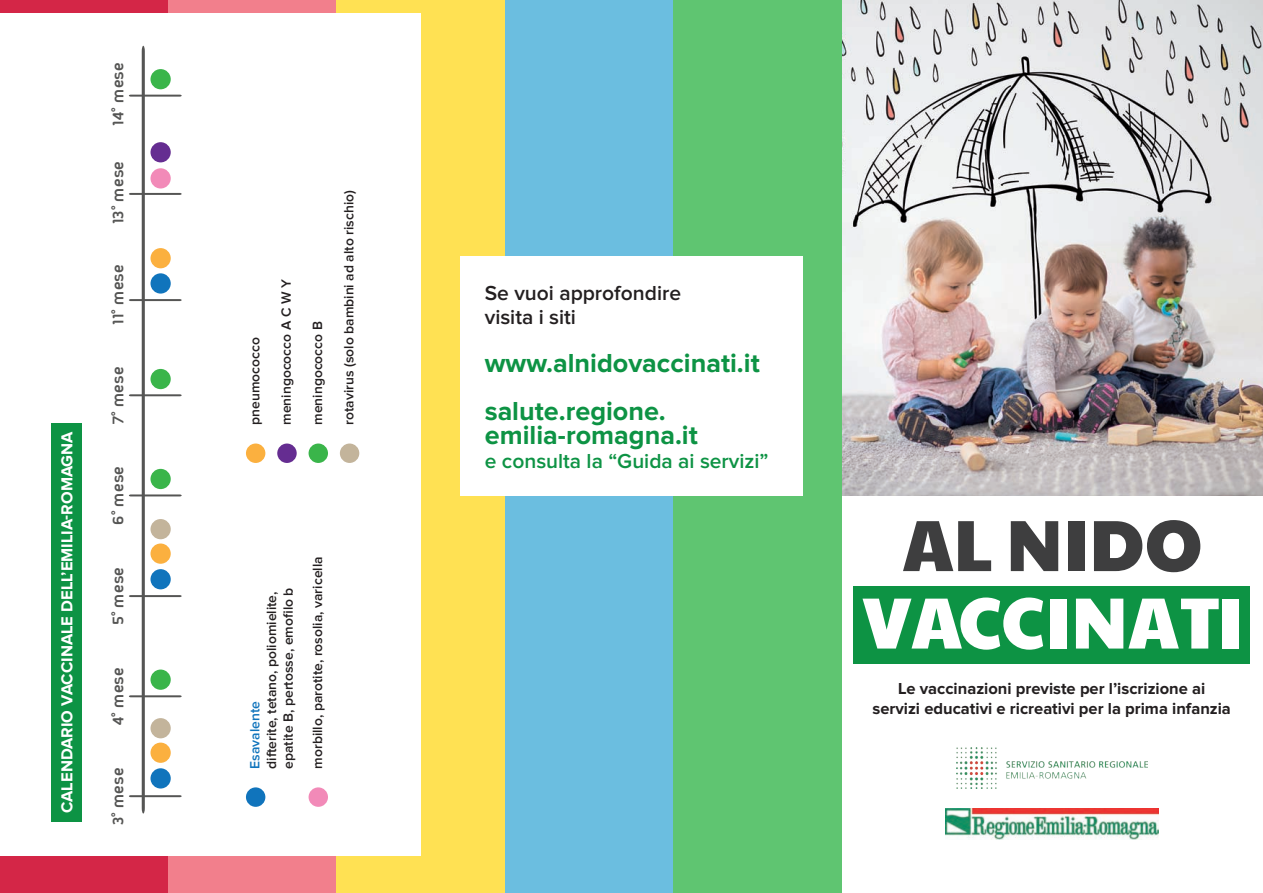
<style>
.page{position:relative;width:1263px;height:893px;background:#fff}
.page>*{position:absolute;margin:0;border:0;box-sizing:border-box;transform-origin:0 0}
.t1{font:72.6px "Paytone One";color:#fff}
.t2{font:72.6px "Paytone One";color:#3e3e3f}
.t3{font:700 27px "Proxima Nova";color:#0d9344}
.t4{font:600 21px "Proxima Nova";color:#231f20}
.t5{font:600 21px "Proxima Nova";color:#0d9344}
.t6{font:700 18px "Aeroportal";color:#555554}
.t7{font:700 16.5px "Proxima Nova";color:#231f20}
.t8{font:700 16.5px "Proxima Nova";color:#fff}
.t9{font:600 13.8px/16.6px "Proxima Nova";color:#231f20}
.s1{color:#1074bc}
</style>
<div class="page">
<div style="left:337px;top:0;width:168px;height:862px;background:#ffe153"></div>
<div style="left:505px;top:0;width:169px;height:862px;background:#6bbee0"></div>
<div style="left:674px;top:0;width:168px;height:862px;background:#5fc571"></div>
<div style="left:0;top:14px;width:421px;height:843px;background:#fff"></div>
<img style="left:842px;top:0;width:421px;height:495px">
<div style="left:854px;top:587px;width:396px;height:77px;background:#0d9344"></div>
<img style="left:945px;top:809px;width:213px;height:30px">
<img style="left:956px;top:748px;width:191px;height:41px">
<div style="left:0;top:857px;width:168px;height:36px;background:#d42647"></div>
<div style="left:168px;top:857px;width:169px;height:36px;background:#f27f8c"></div>
<div style="left:337px;top:857px;width:168px;height:36px;background:#ffe153"></div>
<div style="left:505px;top:857px;width:169px;height:36px;background:#6bbee0"></div>
<div style="left:674px;top:857px;width:168px;height:36px;background:#5fc571"></div>
<div style="left:460px;top:256px;width:343px;height:239px;background:#fff"></div>
<svg style="left:129px;top:46px;width:53px;height:767px"></svg>
<div style="left:246px;top:787px;width:19px;height:20px;background:#1074bc;border-radius:50%"></div>
<div style="left:309px;top:787px;width:19px;height:20px;background:#f28ab8;border-radius:50%"></div>
<div style="left:246px;top:443px;width:19px;height:20px;background:#fbb03f;border-radius:50%"></div>
<div style="left:277px;top:443px;width:20px;height:20px;background:#652d91;border-radius:50%"></div>
<div style="left:309px;top:443px;width:19px;height:20px;background:#3ab54a;border-radius:50%"></div>
<div style="left:340px;top:443px;width:19px;height:20px;background:#c3b49b;border-radius:50%"></div>
<div style="left:51px;top:423px;width:30px;height:399px;background:#0d9344"></div>
<p class="t8" style="left:60px;top:813px;width:383px;rotate:-90deg">CALENDARIO VACCINALE DELL’EMILIA-ROMAGNA</p>
<p class="t6" style="left:108px;top:126px;width:65px;rotate:-90deg">14° mese</p>
<p class="t6" style="left:108px;top:224px;width:65px;rotate:-90deg">13° mese</p>
<p class="t6" style="left:108px;top:325px;width:62px;rotate:-90deg">11° mese</p>
<p class="t6" style="left:108px;top:424px;width:59px;rotate:-90deg">7° mese</p>
<p class="t6" style="left:108px;top:525px;width:60px;rotate:-90deg">6° mese</p>
<p class="t6" style="left:108px;top:625px;width:60px;rotate:-90deg">5° mese</p>
<p class="t6" style="left:108px;top:725px;width:60px;rotate:-90deg">4° mese</p>
<p class="t6" style="left:108px;top:825px;width:59px;rotate:-90deg">3° mese</p>
<p class="t9" style="left:247px;top:425px;width:89px;rotate:-90deg">pneumococco</p>
<p class="t9" style="left:278px;top:425px;width:147px;rotate:-90deg">meningococco A C W Y</p>
<p class="t9" style="left:310px;top:425px;width:105px;rotate:-90deg">meningococco B</p>
<p class="t9" style="left:341px;top:425px;width:236px;rotate:-90deg">rotavirus (solo bambini ad alto rischio)</p>
<p class="t9" style="left:247px;top:769px;width:183px;rotate:-90deg"><span class="s1">Esavalente<br></span>difterite, tetano, poliomielite, epatite B, pertosse, emofilo b</p>
<p class="t9" style="left:310px;top:769px;width:214px;rotate:-90deg">morbillo, parotite, rosolia, varicella</p>
<p class="t4" style="left:485px;top:283px;width:198px">Se vuoi approfondire</p>
<p class="t4" style="left:485px;top:307px;width:93px">visita i siti</p>
<p class="t3" style="left:485px;top:351px;width:277px">www.alnidovaccinati.it</p>
<p class="t3" style="left:485px;top:399px;width:183px">salute.regione.</p>
<p class="t3" style="left:485px;top:423px;width:215px">emilia-romagna.it</p>
<p class="t5" style="left:485px;top:451px;width:285px">e consulta la “Guida ai servizi”</p>
<h1 class="t2" style="left:903px;top:488px;width:301px">AL NIDO</h1>
<h1 class="t1" style="left:862px;top:565px;width:382px">VACCINATI</h1>
<p class="t7" style="left:898px;top:681px;width:309px">Le vaccinazioni previste per l’iscrizione ai</p>
<p class="t7" style="left:872px;top:701px;width:360px">servizi educativi e ricreativi per la prima infanzia</p>
</div>
